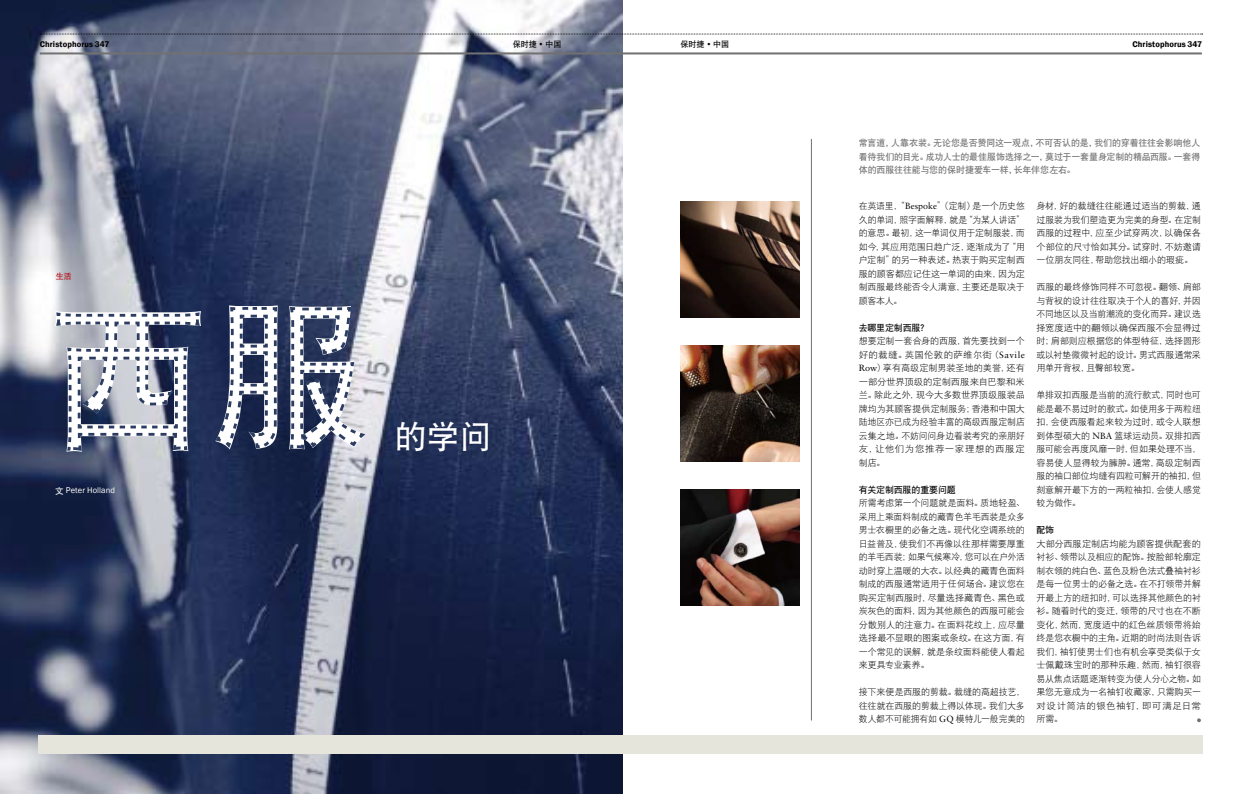
<style>
.page{position:relative;width:1242px;height:794px;background:#fff}
.page>*{position:absolute;margin:0;border:0;box-sizing:border-box;transform-origin:0 0}
.t1{font:160px "DFP Hei W7";color:#fff}
.t2{font:32px "DFP Hei W7";color:#fff}
.t3{font:9px/13.5px "DFP Hei W3";letter-spacing:-.01em;color:#000;text-align:justify}
.t4{font:9px/13.5px "DFP Hei W7";letter-spacing:-.015em;color:#727172;text-align:justify}
.t5{font:9px "DFP Hei W7";letter-spacing:-.025em;color:#000}
.t6{font:600 8.5px "Franklin Gothic";letter-spacing:.015em;color:#000}
.t7{font:8.5px "Franklin Gothic";letter-spacing:.005em;color:#fff}
.t8{font:8px "DFP Hei W7";color:#000}
.t9{font:8px "DFP Hei W7";color:#b4161c}
.s1{font-family:"Franklin Gothic";font-weight:600;font-size:8.5px}
.s2{font-family:"DFP Hei W7"}
.s3{font-family:"Sabon"}
</style>
<div class="page">
<img style="left:0;top:0;width:623px;height:793px">
<svg style="left:40px;top:34px;width:1162px;height:1px"></svg>
<hr style="left:40px;top:52px;width:1161px;height:2px;background:#727172">
<hr style="left:811px;top:139px;width:1px;height:581px;background:#727172">
<img style="left:680px;top:201px;width:119px;height:116px">
<img style="left:680px;top:345px;width:120px;height:116px">
<img style="left:680px;top:489px;width:120px;height:116px">
<div style="left:38px;top:735px;width:1164px;height:18px;background:#e6e5db"></div>
<svg style="left:55px;top:311px;width:146px;height:141px;background:#6d758d"></svg>
<svg style="left:213px;top:305px;width:65px;height:146px;background:#1c2950"></svg>
<svg style="left:288px;top:305px;width:80px;height:146px;background:#525d7a"></svg>
<svg style="left:1197px;top:718px;width:4px;height:4px"></svg>
<p class="t8" style="left:513px;top:40px;width:50px">保时捷 <span class="s1">•</span> 中国</p>
<p class="t8" style="left:680px;top:40px;width:50px">保时捷 <span class="s1">•</span> 中国</p>
<p class="t6" style="left:40px;top:39px;width:71px">Christophorus 347</p>
<p class="t6" style="left:1132px;top:39px;width:71px">Christophorus 347</p>
<p class="t9" style="left:56px;top:272px;width:17px">生活</p>
<h1 class="t1" style="left:48px;top:290px;width:325px">西服</h1>
<p class="t7" style="left:55px;top:485px;width:61px"><span class="s2">文</span> Peter Holland</p>
<h2 class="t2" style="left:395px;top:419px;width:99px">的学问</h2>
<p class="t4" style="left:858px;top:136px;width:343px">常言道，人靠衣装。无论您是否赞同这一观点，不可否认的是，我们的穿着往往会影响他人看待我们的目光。成功人士的最佳服饰选择之一，莫过于一套量身定制的精品西服。一套得体的西服往往能与您的保时捷爱车一样，长年伴您左右。</p>
<p class="t3" style="left:858px;top:199px;width:168px">在英语里，“<span class="s3">Bespoke</span>”（定制）是一个历史悠久的单词，照字面解释，就是“为某人讲话”的意思。最初，这一单词仅用于定制服装，而如今，其应用范围日趋广泛，逐渐成为了“用户定制”的另一种表述。热衷于购买定制西服的顾客都应记住这一单词的由来，因为定制西服最终能否令人满意，主要还是取决于顾客本人。</p>
<p class="t5" style="left:858px;top:322px;width:72px">去哪里定制西服？</p>
<p class="t3" style="left:858px;top:334px;width:168px">想要定制一套合身的西服，首先要找到一个好的裁缝。英国伦敦的萨维尔街（<span class="s3">Savile Row</span>）享有高级定制男装圣地的美誉，还有一部分世界顶级的定制西服来自巴黎和米兰。除此之外，现今大多数世界顶级服装品牌均为其顾客提供定制服务；香港和中国大陆地区亦已成为经验丰富的高级西服定制店云集之地。不妨问问身边着装考究的亲朋好友，让他们为您推荐一家理想的西服定制店。</p>
<p class="t5" style="left:858px;top:484px;width:98px">有关定制西服的重要问题</p>
<p class="t3" style="left:858px;top:496px;width:168px">所需考虑第一个问题就是面料。质地轻盈、采用上乘面料制成的藏青色羊毛西装是众多男士衣橱里的必备之选。现代化空调系统的日益普及，使我们不再像以往那样需要厚重的羊毛西装；如果气候寒冷，您可以在户外活动时穿上温暖的大衣。以经典的藏青色面料制成的西服通常适用于任何场合。建议您在购买定制西服时，尽量选择藏青色、黑色或炭灰色的面料，因为其他颜色的西服可能会分散别人的注意力。在面料花纹上，应尽量选择最不显眼的图案或条纹。在这方面，有一个常见的误解，就是条纹面料能使人看起来更具专业素养。</p>
<p class="t3" style="left:858px;top:685px;width:168px">接下来便是西服的剪裁。裁缝的高超技艺，往往就在西服的剪裁上得以体现。我们大多数人都不可能拥有如 <span class="s3">GQ</span> 模特儿一般完美的</p>
<p class="t3" style="left:1036px;top:199px;width:166px">身材，好的裁缝往往能通过适当的剪裁，通过服装为我们塑造更为完美的身型。在定制西服的过程中，应至少试穿两次，以确保各个部位的尺寸恰如其分。试穿时，不妨邀请一位朋友同往，帮助您找出细小的瑕疵。</p>
<p class="t3" style="left:1036px;top:280px;width:166px">西服的最终修饰同样不可忽视。翻领、肩部与背衩的设计往往取决于个人的喜好，并因不同地区以及当前潮流的变化而异。建议选择宽度适中的翻领以确保西服不会显得过时；肩部则应根据您的体型特征，选择圆形或以衬垫微微衬起的设计。男式西服通常采用单开背衩，且臀部较宽。</p>
<p class="t3" style="left:1036px;top:388px;width:166px">单排双扣西服是当前的流行款式，同时也可能是最不易过时的款式。如使用多于两粒纽扣，会使西服看起来较为过时，或令人联想到体型硕大的 <span class="s3">NBA</span> 篮球运动员。双排扣西服可能会再度风靡一时，但如果处理不当，容易使人显得较为臃肿。通常，高级定制西服的袖口部位均缝有四粒可解开的袖扣，但刻意解开最下方的一两粒袖扣，会使人感觉较为做作。</p>
<p class="t5" style="left:1036px;top:525px;width:19px">配饰</p>
<p class="t3" style="left:1036px;top:536px;width:166px">大部分西服定制店均能为顾客提供配套的衬衫、领带以及相应的配饰。按脸部轮廓定制衣领的纯白色、蓝色及粉色法式叠袖衬衫是每一位男士的必备之选。在不打领带并解开最上方的纽扣时，可以选择其他颜色的衬衫。随着时代的变迁，领带的尺寸也在不断变化，然而，宽度适中的红色丝质领带将始终是您衣橱中的主角。近期的时尚法则告诉我们，袖钉使男士们也有机会享受类似于女士佩戴珠宝时的那种乐趣，然而，袖钉很容易从焦点话题逐渐转变为使人分心之物。如果您无意成为一名袖钉收藏家，只需购买一对设计简洁的银色袖钉，即可满足日常所需。</p>
</div>
